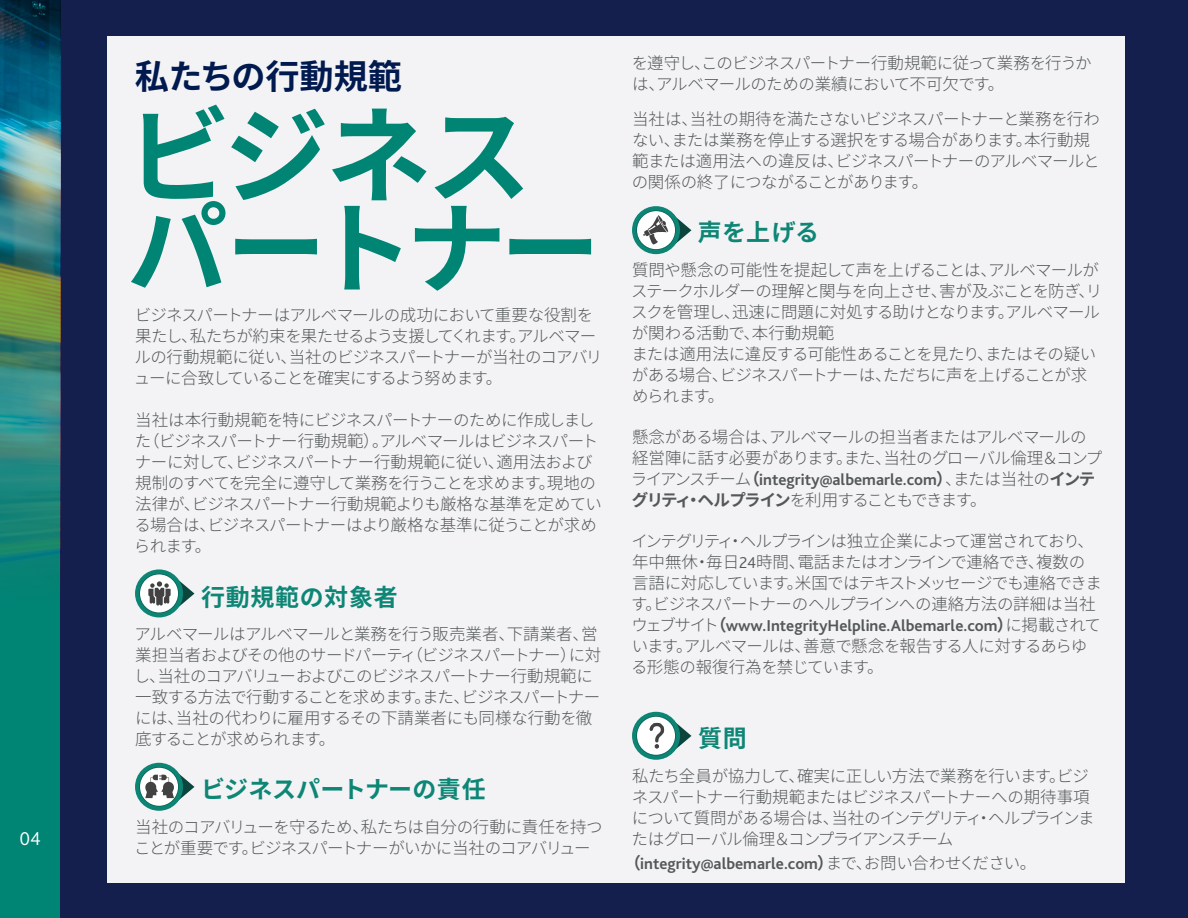
<style>
.page{position:relative;width:1188px;height:918px;background:#fff}
.page>*{position:absolute;margin:0;border:0;box-sizing:border-box;transform-origin:0 0}
.t1{font:700 105px "Noto Sans CJ Kjp";color:#008575}
.t2{font:700 100.2px "Noto Sans CJ Kjp";letter-spacing:-.07em;color:#008575}
.t3{font:700 34.2px "Noto Sans CJ Kjp";letter-spacing:-.015em;color:#00194f}
.t4{font:700 24px "Noto Sans CJ Kjp";letter-spacing:.015em;color:#0e8676}
.t5{font:300 19.5px "Bliss";color:#fff}
.t6{font:300 16.5px/21px "Noto Sans CJ Kjp";letter-spacing:-.045em;color:#545858}
.t7{font:700 16.5px "Bliss";color:#545858}
.s1{font-weight:700}
.s2{font-family:"Bliss";font-weight:700}
.s3{font-family:"Bliss"}
.s4{font-family:"Noto Sans CJ Kjp"}
.s5{font-family:"Noto Sans CJ Kjp";font-weight:300}
</style>
<div class="page">
<div style="left:60px;top:0;width:1128px;height:918px;background:#151f4d"></div>
<div style="left:107px;top:36px;width:1018px;height:846px;background:#f3f3f5"></div>
<div style="left:632px;top:712px;width:48px;height:48px;background:#0c8575;border-radius:50%"></div>
<svg style="left:636px;top:716px;width:40px;height:40px"></svg>
<div style="left:637px;top:717px;width:38px;height:38px;background:#fff;border-radius:50%"></div>
<svg style="left:650px;top:714px;width:41px;height:44px"></svg>
<div style="left:135px;top:569px;width:48px;height:48px;background:#0c8575;border-radius:50%"></div>
<svg style="left:139px;top:574px;width:40px;height:39px"></svg>
<div style="left:140px;top:574px;width:38px;height:38px;background:#fff;border-radius:50%"></div>
<svg style="left:148px;top:572px;width:46px;height:43px"></svg>
<div style="left:632px;top:206px;width:48px;height:48px;background:#0c8575;border-radius:50%"></div>
<svg style="left:636px;top:210px;width:40px;height:40px"></svg>
<div style="left:637px;top:211px;width:38px;height:38px;background:#fff;border-radius:50%"></div>
<svg style="left:643px;top:209px;width:48px;height:43px"></svg>
<div style="left:135px;top:763px;width:48px;height:48px;background:#0c8575;border-radius:50%"></div>
<svg style="left:139px;top:767px;width:40px;height:40px"></svg>
<div style="left:140px;top:768px;width:38px;height:38px;background:#fff;border-radius:50%"></div>
<svg style="left:145px;top:765px;width:49px;height:44px"></svg>
<div style="left:0;top:0;width:60px;height:918px;background:#008575"></div>
<img style="left:0;top:0;width:60px;height:562px">
<p class="t5" style="left:19px;top:826px;width:23px">04</p>
<p class="t3" style="left:135px;top:57px;width:269px">私たちの行動規範</p>
<p class="t1" style="left:126px;top:97px;width:407px">ビジネス</p>
<p class="t2" style="left:127px;top:192px;width:475px">パートナー</p>
<p class="t6" style="left:134px;top:305px;width:470px">ビジネスパートナーはアルベマールの成功において重要な役割を果たし、私たちが約束を果たせるよう支援してくれます。アルベマールの行動規範に従い、当社のビジネスパートナーが当社のコアバリューに合致していることを確実にするよう努めます。</p>
<p class="t6" style="left:134px;top:410px;width:469px">当社は本行動規範を特にビジネスパートナーのために作成しました（ビジネスパートナー行動規範）。アルベマールはビジネスパートナーに対して、ビジネスパートナー行動規範に従い、適用法および規制のすべてを完全に遵守して業務を行うことを求めます。現地の法律が、ビジネスパートナー行動規範よりも厳格な基準を定めている場合は、ビジネスパートナーはより厳格な基準に従うことが求められます。</p>
<p class="t4" style="left:201px;top:583px;width:198px">行動規範の対象者</p>
<p class="t6" style="left:134px;top:624px;width:469px">アルベマールはアルベマールと業務を行う販売業者、下請業者、営業担当者およびその他のサードパーティ（ビジネスパートナー）に対し、当社のコアバリューおよびこのビジネスパートナー行動規範に一致する方法で行動することを求めます。また、ビジネスパートナーには、当社の代わりに雇用するその下請業者にも同様な行動を徹底することが求められます。</p>
<p class="t4" style="left:201px;top:776px;width:286px">ビジネスパートナーの責任</p>
<p class="t6" style="left:134px;top:817px;width:470px">当社のコアバリューを守るため、私たちは自分の行動に責任を持つことが重要です。ビジネスパートナーがいかに当社のコアバリュー</p>
<p class="t6" style="left:632px;top:53px;width:461px">を遵守し、このビジネスパートナー行動規範に従って業務を行うかは、アルベマールのための業績において不可欠です。</p>
<p class="t6" style="left:632px;top:109px;width:470px">当社は、当社の期待を満たさないビジネスパートナーと業務を行わない、または業務を停止する選択をする場合があります。本行動規範または適用法への違反は、ビジネスパートナーのアルベマールとの関係の終了につながることがあります。</p>
<p class="t4" style="left:698px;top:219px;width:123px">声を上げる</p>
<p class="t6" style="left:631px;top:259px;width:472px">質問や懸念の可能性を提起して声を上げることは、アルベマールがステークホルダーの理解と関与を向上させ、害が及ぶことを防ぎ、リスクを管理し、迅速に問題に対処する助けとなります。アルベマールが関わる活動で、本行動規範<br>または適用法に違反する可能性あることを見たり、またはその疑いがある場合、ビジネスパートナーは、ただちに声を上げることが求められます。</p>
<p class="t6" style="left:631px;top:427px;width:473px">懸念がある場合は、アルベマールの担当者またはアルベマールの経営陣に話す必要があります。また、当社のグローバル倫理＆コンプライアンスチーム<span class="s1">（</span><span class="s2">integrity@albemarle.com</span><span class="s1">）</span>、または当社の<span class="s1">インテグリティ・ヘルプライン</span>を利用することもできます。</p>
<p class="t6" style="left:631px;top:531px;width:472px">インテグリティ・ヘルプラインは独立企業によって運営されており、年中無休・毎日<span class="s3">24</span>時間、電話またはオンラインで連絡でき、複数の言語に対応しています。米国ではテキストメッセージでも連絡できます。ビジネスパートナーのヘルプラインへの連絡方法の詳細は当社ウェブサイト<span class="s1">（</span><span class="s2">www.IntegrityHelpline.Albemarle.com</span><span class="s1">）</span>に掲載されています。アルベマールは、善意で懸念を報告する人に対するあらゆる形態の報復行為を禁じています。</p>
<p class="t4" style="left:698px;top:725px;width:50px">質問</p>
<p class="t6" style="left:632px;top:766px;width:465px">私たち全員が協力して、確実に正しい方法で業務を行います。ビジネスパートナー行動規範またはビジネスパートナーへの期待事項について質問がある場合は、当社のインテグリティ・ヘルプラインまたはグローバル倫理＆コンプライアンスチーム</p>
<p class="t7" style="left:625px;top:853px;width:413px"><span class="s4">（</span>integrity@albemarle.com<span class="s4">）</span><span class="s5">まで、お問い合わせください。</span></p>
</div>
